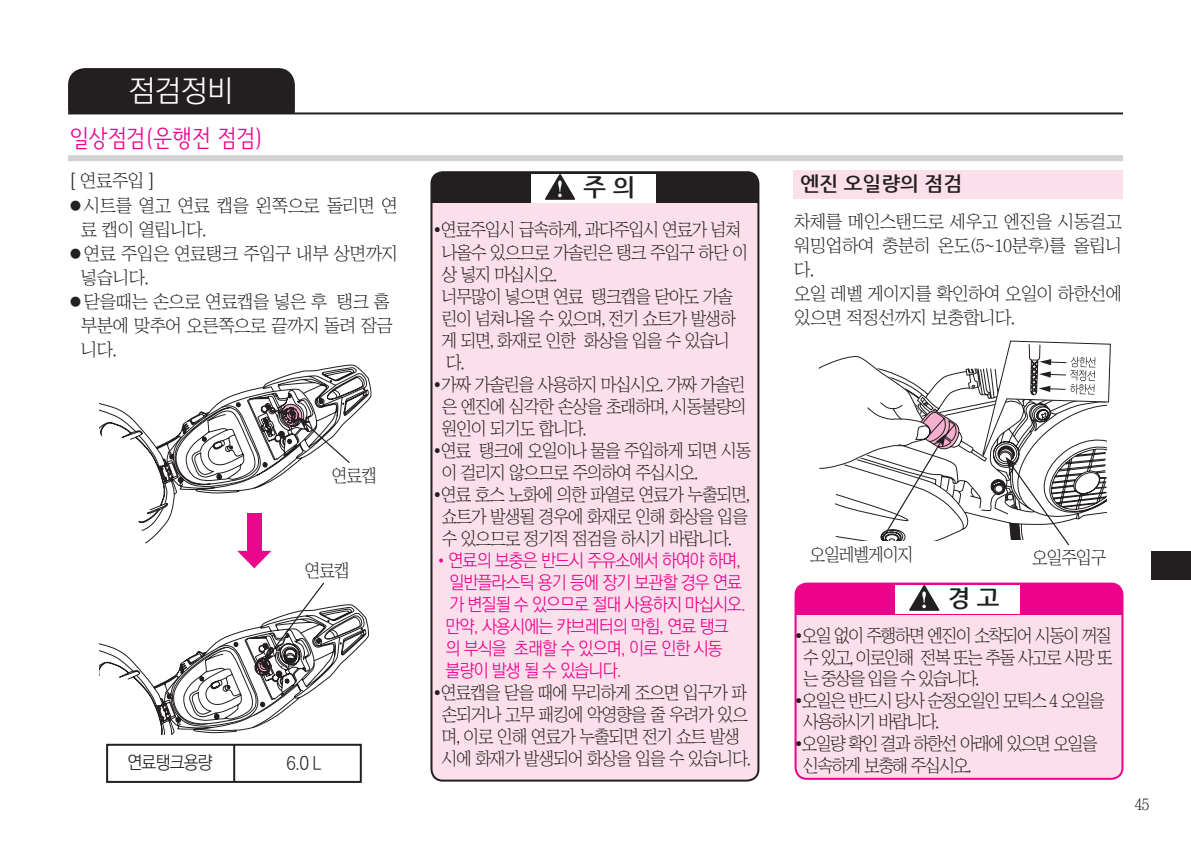
<style>
.page{position:relative;width:1191px;height:851px;background:#fff}
.page>*{position:absolute;margin:0;border:0;box-sizing:border-box;transform-origin:0 0}
.정규{font:300 30px "Ko Pub Dotum";color:#fff}
.정규-2{font:24px "Se N CL";color:#ed028c}
.정규-3{font:700 24px "Nanum Gothic";color:#231f20}
.정규-4{font:700 20px "Nanum Gothic";color:#231f20}
.정규-5{font:18px/22px "Chosunilbo NM";letter-spacing:-.05em;color:#231f20;text-align:justify;scale:.95 1}
.정규-6{font:300 18px/22px "Ko Pub Dotum";letter-spacing:-.05em;color:#ed028c;scale:.95 1}
.정규-7{font:18px/24px "Chosunilbo NM";letter-spacing:-.025em;color:#231f20}
.중고9_5{font:18px/24px "Chosunilbo NM";letter-spacing:-.025em;color:#231f20;text-align:justify}
.정규-8{font:18px/21.6px "Chosunilbo NM";letter-spacing:-.075em;color:#231f20;scale:.95 1}
.정규-9{font:300 18px "Ko Pub Dotum";letter-spacing:-.05em;color:#231f20;scale:.95 1}
.정규-10{font:16px "Chosunilbo NM";color:#231f20;scale:.95 1}
.s1{font-family:"Ko Pub Dotum";font-weight:300}
.s2{font-size:12px}
.s3{font-family:"Nanum Gothic";font-weight:400}
</style>
<div class="page">
<div style="left:795px;top:583px;width:327px;height:195px;background:#fbdfeb;border-radius:11px"></div>
<div style="left:795px;top:583px;width:327px;height:31px;background:#ed028c"></div>
<div style="left:794px;top:582px;width:329px;height:197px;border:2px solid #ed028c;border-radius:11px"></div>
<div style="left:895px;top:585px;width:125px;height:28px;background:#fff"></div>
<svg style="left:908px;top:584px;width:32px;height:26px"></svg>
<svg style="left:219px;top:365px;width:152px;height:37px"></svg>
<svg style="left:100px;top:402px;width:269px;height:238px"></svg>
<div style="left:306px;top:463px;width:96px;height:24px;background:#fff"></div>
<div style="left:279px;top:558px;width:96px;height:24px;background:#fff"></div>
<div style="left:431px;top:172px;width:327px;height:608px;background:#fbdfeb;border-radius:11px"></div>
<div style="left:431px;top:172px;width:327px;height:31px;background:#231f20"></div>
<div style="left:430px;top:171px;width:329px;height:610px;border:2px solid #231f20;border-radius:11px"></div>
<div style="left:531px;top:174px;width:124px;height:28px;background:#fff"></div>
<svg style="left:544px;top:173px;width:32px;height:27px"></svg>
<svg style="left:247px;top:390px;width:104px;height:74px"></svg>
<svg style="left:100px;top:581px;width:266px;height:153px"></svg>
<div style="left:106px;top:743px;width:256px;height:39px;border:2px solid #231f20"></div>
<hr style="left:233px;top:744px;width:2px;height:37px;background:#231f20">
<div style="left:793px;top:170px;width:330px;height:28px;background:#fbdfeb"></div>
<svg style="left:818px;top:341px;width:292px;height:205px"></svg>
<div style="left:68px;top:68px;width:227px;height:58px;background:#231f20;border-radius:17px"></div>
<div style="left:57px;top:113px;width:243px;height:29px;background:#fff"></div>
<hr style="left:68px;top:112px;width:1055px;height:2px;background:#231f20">
<div style="left:68px;top:155px;width:1055px;height:6px;background:#d1d2d4"></div>
<div style="left:1151px;top:551px;width:40px;height:29px;background:#231f20"></div>
<p class="정규" style="left:129px;top:76px;width:106px">점검정비</p>
<p class="정규-2" style="left:70px;top:127px;width:195px">일상점검(운행전 점검)</p>
<p class="중고9_5" style="left:70px;top:168px;width:86px"><span class="s1">[</span> 연료주입 <span class="s1">]</span></p>
<p class="정규-7" style="left:81px;top:193px;width:318px;text-indent:-11px"><span class="s2">●</span> 시트를 열고 연료 캡을 왼쪽으로 돌리면 연 료 캡이 열립니다.</p>
<p class="정규-7" style="left:81px;top:241px;width:318px;text-indent:-11px"><span class="s2">●</span> 연료 주입은 연료탱크 주입구 내부 상면까지 넣습니다.</p>
<p class="정규-7" style="left:81px;top:289px;width:313px;text-indent:-11px"><span class="s2">●</span> 닫을때는 손으로 연료캡을 넣은 후 탱크 홈 부분에 맞추어 오른쪽으로 끝까지 돌려 잠금 니다.</p>
<p class="정규-5" style="left:332px;top:464px;width:49px">연료캡</p>
<p class="정규-5" style="left:305px;top:559px;width:49px">연료캡</p>
<p class="정규-3" style="left:583px;top:176px;width:53px">주 의</p>
<p class="정규-5" style="left:442px;top:219px;width:324px;text-align:left;text-indent:-9px">•연료주입시 급속하게, 과다주입시 연료가 넘쳐 나올수 있으므로 가솔린은 탱크 주입구 하단 이 상 넣지 마십시오.</p>
<p class="정규-5" style="left:442px;top:285px;width:308px">너무많이 넣으면 연료 탱크캡을 닫아도 가솔</p>
<p class="정규-5" style="left:442px;top:307px;width:311px">린이 넘쳐나올 수 있으며, 전기 쇼트가 발생하</p>
<p class="정규-5" style="left:442px;top:329px;width:304px">게 되면, 화재로 인한 화상을 입을 수 있습니</p>
<p class="정규-5" style="left:446px;top:351px;width:21px">다.</p>
<p class="정규-5" style="left:442px;top:373px;width:322px;text-indent:-9px">•가짜 가솔린을 사용하지 마십시오. 가짜 가솔린 은 엔진에 심각한 손상을 초래하며, 시동불량의 원인이 되기도 합니다.</p>
<p class="정규-5" style="left:442px;top:439px;width:327px;text-indent:-9px">•연료 탱크에 오일이나 물을 주입하게 되면 시동 이 걸리지 않으므로 주의하여 주십시오.</p>
<p class="정규-5" style="left:433px;top:483px;width:334px;text-align:center">•연료 호스 노화에 의한 파열로 연료가 누출되면, 쇼트가 발생될 경우에 화재로 인해 화상을 입을 수 있으므로 정기적 점검을 하시기 바랍니다.</p>
<p class="정규-6" style="left:449px;top:549px;width:314px;text-indent:-16px"><span class="s3">•</span>연료의 보충은 반드시 주유소에서 하여야 하며, 일반플라스틱 용기 등에 장기 보관할 경우 연료 가 변질될 수 있으므로 절대 사용하지 마십시오.</p>
<p class="정규-6" style="left:445px;top:615px;width:299px">만약, 사용시에는 캬브레터의 막힘, 연료 탱크</p>
<p class="정규-6" style="left:445px;top:637px;width:293px">의 부식을 초래할 수 있으며, 이로 인한 시동</p>
<p class="정규-6" style="left:445px;top:659px;width:187px">불량이 발생 될 수 있습니다.</p>
<p class="정규-5" style="left:433px;top:681px;width:333px;text-align:center">•연료캡을 닫을 때에 무리하게 조으면 입구가 파 손되거나 고무 패킹에 악영향을 줄 우려가 있으 며, 이로 인해 연료가 누출되면 전기 쇼트 발생</p>
<p class="정규-9" style="left:128px;top:753px;width:91px">연료탱크용량</p>
<p class="정규-9" style="left:286px;top:754px;width:39px">6.0 L</p>
<p class="정규-5" style="left:442px;top:747px;width:326px">시에 화재가 발생되어 화상을 입을 수 있습니다.</p>
<p class="정규-4" style="left:800px;top:174px;width:163px">엔진 오일량의 점검</p>
<p class="중고9_5" style="left:794px;top:209px;width:329px">차체를 메인스탠드로 세우고 엔진을 시동걸고 워밍업하여 충분히 온도(5~10분후)를 올립니 다.</p>
<p class="중고9_5" style="left:794px;top:281px;width:329px">오일 레벨 게이지를 확인하여 오일이 하한선에 있으면 적정선까지 보충합니다.</p>
<p class="정규-5" style="left:809px;top:543px;width:111px">오일레벨게이지</p>
<p class="정규-5" style="left:1032px;top:546px;width:80px">오일주입구</p>
<p class="정규-3" style="left:947px;top:587px;width:53px">경 고</p>
<p class="정규-5" style="left:803px;top:624px;width:327px;text-indent:-9px">•오일 없이 주행하면 엔진이 소착되어 시동이 꺼질 수 있고, 이로인해 전복 또는 추돌 사고로 사망 또 는 중상을 입을 수 있습니다.</p>
<p class="정규-8" style="left:803px;top:689px;width:319px;text-indent:-9px">•오일은 반드시 당사 순정오일인 모틱스 4 오일을 사용하시기 바랍니다.</p>
<p class="정규-8" style="left:803px;top:732px;width:311px;text-indent:-9px">•오일량 확인 결과 하한선 아래에 있으면 오일을 신속하게 보충해 주십시오.</p>
<p class="정규-10" style="left:1134px;top:796px;width:17px">45</p>
</div>
